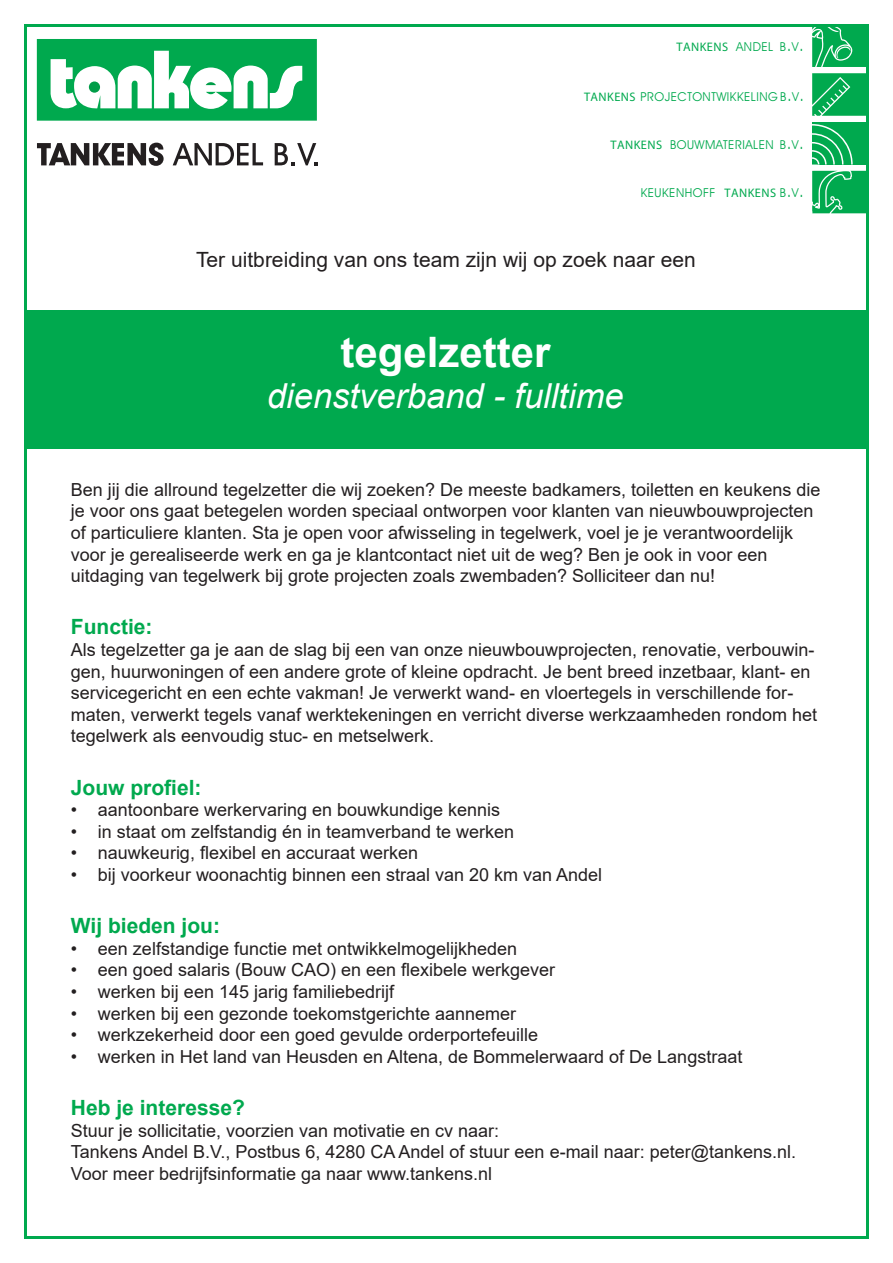
<style>
.page{position:relative;width:893px;height:1263px;background:#fff}
.page>*{position:absolute;margin:0;border:0;box-sizing:border-box;transform-origin:0 0}
.t1{font:700 42px "Arial";color:#fff}
.t2{font:italic 34.5px "Arial";color:#fff}
.t3{font:700 21px "Arial";color:#00a94e}
.t4{font:21px "Arial";color:#231f20}
.t5{font:18px/21.6px "Arial";color:#231f20}
.t6{font:12.3px "Avant Garde IT Cby BT";letter-spacing:.04em;color:#00a94e}
.t7{font:700 12.3px "Avant Garde IT Cby BT";letter-spacing:.04em;color:#00a94e}
.s1{font-weight:400}
.s2{font-weight:400;font-size:16.5px}
.s3{font-weight:700}
.s4{font-size:16.5px}
</style>
<div class="page">
<svg style="left:812px;top:73px;width:54px;height:43px"></svg>
<div style="left:812px;top:122px;width:55px;height:43px;background:#00a94e"></div>
<svg style="left:812px;top:124px;width:54px;height:89px"></svg>
<svg style="left:812px;top:27px;width:54px;height:40px"></svg>
<div style="left:26px;top:310px;width:841px;height:139px;background:#00a94e"></div>
<hr style="left:24px;top:1236px;width:844px;height:2px;background:#00a94e">
<hr style="left:24px;top:24px;width:843px;height:3px;background:#00a94e">
<hr style="left:866px;top:24px;width:2px;height:1214px;background:#00a94e">
<hr style="left:24px;top:27px;width:3px;height:1211px;background:#00a94e">
<svg style="left:37px;top:39px;width:280px;height:81px"></svg>
<svg style="left:37px;top:143px;width:127px;height:23px"></svg>
<svg style="left:173px;top:143px;width:90px;height:22px"></svg>
<svg style="left:275px;top:143px;width:42px;height:22px"></svg>
<p class="t7" style="left:677px;top:39px;width:129px">TANKENS <span class="s1">ANDEL B</span><span class="s2">.</span><span class="s1">V</span><span class="s2">.</span></p>
<p class="t6" style="left:584px;top:89px;width:222px"><span class="s3">TANKENS</span> PROJECTONTWIKKELING B<span class="s4">.</span>V<span class="s4">.</span></p>
<p class="t6" style="left:611px;top:137px;width:195px"><span class="s3">TANKENS</span> BOUWMATERIALEN B<span class="s4">.</span>V<span class="s4">.</span></p>
<p class="t6" style="left:641px;top:185px;width:165px">KEUKENHOFF <span class="s3">TANKENS</span> B<span class="s4">.</span>V<span class="s4">.</span></p>
<p class="t4" style="left:196px;top:245px;width:501px">Ter uitbreiding van ons team zijn wij op zoek naar een</p>
<h1 class="t1" style="left:340px;top:323px;width:212px">tegelzetter</h1>
<h2 class="t2" style="left:267px;top:374px;width:358px">dienstverband - fulltime</h2>
<p class="t5" style="left:71px;top:478px;width:751px">Ben jij die allround tegelzetter die wij zoeken? De meeste badkamers, toiletten en keukens die je voor ons gaat betegelen worden speciaal ontworpen voor klanten van nieuwbouwprojecten of particuliere klanten. Sta je open voor afwisseling in tegelwerk, voel je je verantwoordelijk voor je gerealiseerde werk en ga je klantcontact niet uit de weg? Ben je ook in voor een uitdaging van tegelwerk bij grote projecten zoals zwembaden? Solliciteer dan nu!</p>
<p class="t3" style="left:71px;top:612px;width:83px">Functie:</p>
<p class="t5" style="left:71px;top:639px;width:748px">Als tegelzetter ga je aan de slag bij een van onze nieuwbouwprojecten, renovatie, verbouwin&shy;gen, huurwoningen of een andere grote of kleine opdracht. Je bent breed inzetbaar, klant- en servicegericht en een echte vakman! Je verwerkt wand- en vloertegels in verschillende for&shy;maten, verwerkt tegels vanaf werktekeningen en verricht diverse werkzaamheden rondom het tegelwerk als eenvoudig stuc- en metselwerk.</p>
<p class="t3" style="left:71px;top:772px;width:132px">Jouw profiel:</p>
<p class="t5" style="left:71px;top:799px;width:431px">• aantoonbare werkervaring en bouwkundige kennis</p>
<p class="t5" style="left:71px;top:820px;width:445px">• in staat om zelfstandig én in teamverband te werken</p>
<p class="t5" style="left:71px;top:842px;width:349px">• nauwkeurig, flexibel en accuraat werken</p>
<p class="t5" style="left:71px;top:864px;width:533px">• bij voorkeur woonachtig binnen een straal van 20 km van Andel</p>
<p class="t3" style="left:71px;top:911px;width:151px">Wij bieden jou:</p>
<p class="t5" style="left:71px;top:937px;width:448px">• een zelfstandige functie met ontwikkelmogelijkheden</p>
<p class="t5" style="left:71px;top:959px;width:486px">• een goed salaris (Bouw CAO) en een flexibele werkgever</p>
<p class="t5" style="left:71px;top:981px;width:325px">• werken bij een 145 jarig familiebedrijf</p>
<p class="t5" style="left:71px;top:1002px;width:447px">• werken bij een gezonde toekomstgerichte aannemer</p>
<p class="t5" style="left:71px;top:1024px;width:469px">• werkzekerheid door een goed gevulde orderportefeuille</p>
<p class="t5" style="left:71px;top:1045px;width:673px">• werken in Het land van Heusden en Altena, de Bommelerwaard of De Langstraat</p>
<p class="t3" style="left:71px;top:1093px;width:175px">Heb je interesse?</p>
<p class="t5" style="left:71px;top:1119px;width:727px">Stuur je sollicitatie, voorzien van motivatie en cv naar:<br>Tankens Andel B.V., Postbus 6, 4280 CA Andel of stuur een e-mail naar: peter@tankens.nl.<br>Voor meer bedrijfsinformatie ga naar www.tankens.nl</p>
</div>
